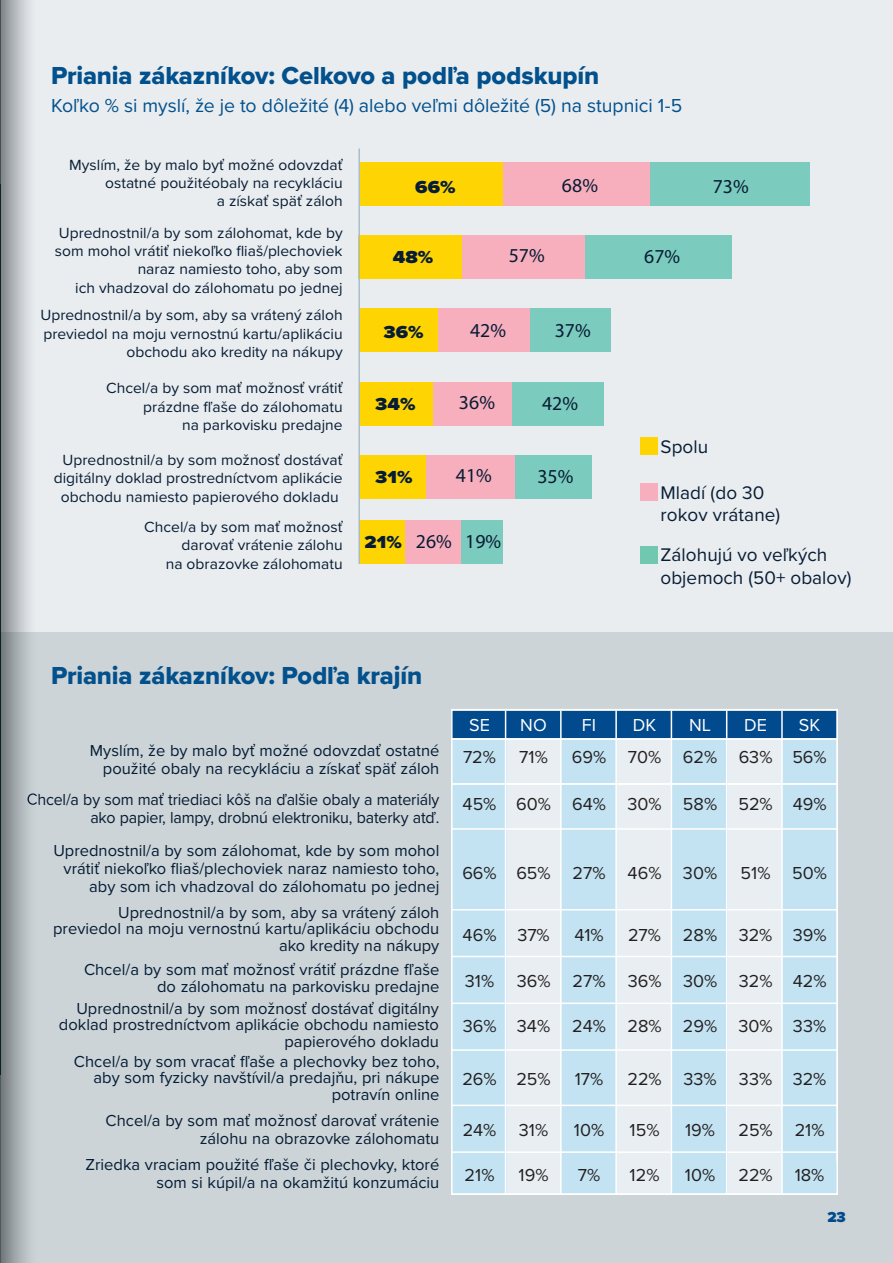
<style>
.page{position:relative;width:893px;height:1263px;background:#fff}
.page>*{position:absolute;margin:0;border:0;box-sizing:border-box;transform-origin:0 0}
.t1{font:25.5px "Proxima Nova Extrabld";letter-spacing:-.005em;color:#02508c}
.t2{font:19.8px "Calibri";letter-spacing:.005em;color:#081d34}
.t3{font:19.5px "Proxima Nova";letter-spacing:-.005em;color:#02508c}
.t4{font:18.9px/22.6px "Proxima Nova";letter-spacing:.005em;color:#081d34}
.t5{font:18px "Proxima Nova";color:#231f20}
.t6{font:900 18px "Proxima Nova";letter-spacing:.005em;color:#081d34;scale:1.1 1}
.t7{font:18px "Proxima Nova";color:#fff}
.t8{font:16.5px/18px "Proxima Nova";color:#041c36;text-align:right}
.t9{font:16.5px/16.5px "Proxima Nova";color:#081c34;text-align:right}
.t10{font:15.3px/18.3px "Proxima Nova";color:#081d34;text-align:right}
.t11{font:900 15px "Proxima Nova";color:#004a8d}
.s1{font-family:"Proxima Nova";font-weight:900;font-size:18px}
</style>
<div class="page">
<div style="left:0;top:631px;width:893px;height:632px;background:#ccd4d7"></div>
<div style="left:451px;top:739px;width:387px;height:455px;background:#e8eef1"></div>
<div style="left:451px;top:738px;width:55px;height:456px;background:#c3e3f3"></div>
<div style="left:562px;top:738px;width:55px;height:456px;background:#c3e3f3"></div>
<div style="left:672px;top:738px;width:55px;height:455px;background:#c3e3f3"></div>
<div style="left:783px;top:738px;width:55px;height:457px;background:#c3e3f3"></div>
<div style="left:0;top:0;width:893px;height:631px;background:#e9edf0"></div>
<div style="left:641px;top:438px;width:17px;height:17px;background:#fed503"></div>
<div style="left:641px;top:484px;width:17px;height:17px;background:#f7aebd"></div>
<div style="left:641px;top:547px;width:17px;height:17px;background:#71c8b0"></div>
<div style="left:360px;top:162px;width:144px;height:44px;background:#fed503"></div>
<div style="left:503px;top:162px;width:149px;height:44px;background:#f7aebd"></div>
<div style="left:651px;top:162px;width:159px;height:44px;background:#7bcbbe"></div>
<div style="left:359px;top:236px;width:104px;height:43px;background:#fed503"></div>
<div style="left:462px;top:235px;width:125px;height:44px;background:#f7aebd"></div>
<div style="left:586px;top:236px;width:146px;height:43px;background:#7bcbbe"></div>
<div style="left:360px;top:309px;width:78px;height:43px;background:#fed503"></div>
<div style="left:439px;top:309px;width:91px;height:43px;background:#f7aebd"></div>
<div style="left:530px;top:309px;width:81px;height:43px;background:#7bcbbe"></div>
<div style="left:359px;top:382px;width:74px;height:43px;background:#fed503"></div>
<div style="left:433px;top:382px;width:79px;height:43px;background:#f7aebd"></div>
<div style="left:512px;top:382px;width:91px;height:43px;background:#7bcbbe"></div>
<div style="left:359px;top:455px;width:68px;height:43px;background:#fed503"></div>
<div style="left:426px;top:455px;width:90px;height:43px;background:#f7aebd"></div>
<div style="left:515px;top:455px;width:76px;height:43px;background:#7bcbbe"></div>
<div style="left:359px;top:520px;width:46px;height:44px;background:#fed503"></div>
<div style="left:406px;top:520px;width:56px;height:44px;background:#f7aebd"></div>
<div style="left:462px;top:520px;width:41px;height:44px;background:#7bcbbe"></div>
<hr style="left:359px;top:149px;width:1px;height:415px;background:#a2bac8">
<div style="left:451px;top:711px;width:387px;height:27px;background:#004a8d"></div>
<hr style="left:451px;top:828px;width:387px;height:2px;background:#fff">
<hr style="left:451px;top:909px;width:387px;height:1px;background:#fff">
<hr style="left:451px;top:956px;width:387px;height:1px;background:#fff">
<hr style="left:451px;top:1002px;width:387px;height:2px;background:#fff">
<hr style="left:451px;top:1049px;width:387px;height:2px;background:#fff">
<hr style="left:451px;top:1104px;width:387px;height:2px;background:#fff">
<hr style="left:451px;top:1151px;width:387px;height:2px;background:#fff">
<hr style="left:505px;top:711px;width:1px;height:484px;background:#fff">
<hr style="left:560px;top:711px;width:2px;height:483px;background:#fff">
<hr style="left:615px;top:711px;width:2px;height:483px;background:#fff">
<hr style="left:671px;top:711px;width:1px;height:483px;background:#fff">
<hr style="left:726px;top:711px;width:1px;height:483px;background:#fff">
<hr style="left:781px;top:711px;width:2px;height:483px;background:#fff">
<hr style="left:451px;top:738px;width:387px;height:2px;background:#fff">
<hr style="left:451px;top:783px;width:387px;height:2px;background:#fff">
<div style="left:451px;top:709px;width:387px;height:486px;border:2px solid #fff"></div>
<img style="left:0;top:0;width:38px;height:1263px">
<img style="left:28px;top:792px;width:10px;height:16px">
<img style="left:0;top:185px;width:1px;height:889px">
<h1 class="t1" style="left:51px;top:56px;width:550px">Priania zákazníkov: Celkovo a podľa podskupín</h1>
<p class="t3" style="left:51px;top:91px;width:633px">Koľko % si myslí, že je to dôležité (4) alebo veľmi dôležité (5) na stupnici 1-5</p>
<p class="t10" style="left:69px;top:155px;width:275px">Myslím, že by malo byť možné odovzdať ostatné použitéobaly na recykláciu<br>a získať späť záloh</p>
<p class="t10" style="left:55px;top:223px;width:289px">Uprednostnil/a by som zálohomat, kde by som mohol vrátiť niekoľko fliaš/plechoviek naraz namiesto toho, aby som<br>ich vhadzoval do zálohomatu po jednej</p>
<p class="t10" style="left:40px;top:305px;width:304px">Uprednostnil/a by som, aby sa vrátený záloh previedol na moju vernostnú kartu/aplikáciu obchodu ako kredity na nákupy</p>
<p class="t10" style="left:106px;top:378px;width:238px">Chcel/a by som mať možnosť vrátiť prázdne fľaše do zálohomatu<br>na parkovisku predajne</p>
<p class="t10" style="left:54px;top:450px;width:290px;text-align:center">Uprednostnil/a by som možnosť dostávať digitálny doklad prostredníctvom aplikácie obchodu namiesto papierového dokladu</p>
<p class="t10" style="left:144px;top:517px;width:200px">Chcel/a by som mať možnosť darovať vrátenie zálohu<br>na obrazovke zálohomatu</p>
<p class="t6" style="left:415px;top:174px;width:38px">66%</p>
<p class="t2" style="left:562px;top:173px;width:38px">68%</p>
<p class="t2" style="left:713px;top:174px;width:38px">73%</p>
<p class="t6" style="left:393px;top:244px;width:39px">48%</p>
<p class="t2" style="left:509px;top:244px;width:38px">57%</p>
<p class="t2" style="left:644px;top:244px;width:38px">67%</p>
<p class="t6" style="left:383px;top:318px;width:38px">36%</p>
<p class="t2" style="left:470px;top:318px;width:38px">42%</p>
<p class="t2" style="left:555px;top:318px;width:38px">37%</p>
<p class="t6" style="left:375px;top:390px;width:38px">34%</p>
<p class="t2" style="left:459px;top:390px;width:38px">36%</p>
<p class="t2" style="left:542px;top:391px;width:38px">42%</p>
<p class="t6" style="left:375px;top:463px;width:36px">31%</p>
<p class="t2" style="left:456px;top:463px;width:38px">41%</p>
<p class="t2" style="left:537px;top:464px;width:38px">35%</p>
<p class="t2" style="left:364px;top:529px;width:138px"><span class="s1">21%</span> 26% 19%</p>
<p class="t4" style="left:660px;top:434px;width:49px">Spolu</p>
<p class="t4" style="left:660px;top:480px;width:121px">Mladí (do 30 rokov vrátane)</p>
<p class="t4" style="left:660px;top:543px;width:193px">Zálohujú vo veľkých objemoch (50+ obalov)</p>
<h1 class="t1" style="left:51px;top:656px;width:373px">Priania zákazníkov: Podľa krajín</h1>
<p class="t8" style="left:90px;top:740px;width:351px">Myslím, že by malo byť možné odovzdať ostatné použité obaly na recykláciu a získať späť záloh</p>
<p class="t9" style="left:27px;top:789px;width:414px;line-height:18px">Chcel/a by som mať triediaci kôš na ďalšie obaly a materiály ako papier, lampy, drobnú elektroniku, baterky atď.</p>
<p class="t8" style="left:53px;top:841px;width:387px">Uprednostnil/a by som zálohomat, kde by som mohol vrátiť niekoľko fliaš/plechoviek naraz namiesto toho, aby som ich vhadzoval do zálohomatu po jednej</p>
<p class="t9" style="left:53px;top:903px;width:388px">Uprednostnil/a by som, aby sa vrátený záloh previedol na moju vernostnú kartu/aplikáciu obchodu ako kredity na nákupy</p>
<p class="t8" style="left:84px;top:961px;width:357px;line-height:16.5px">Chcel/a by som mať možnosť vrátiť prázdne fľaše do zálohomatu na parkovisku predajne</p>
<p class="t9" style="left:59px;top:999px;width:382px">Uprednostnil/a by som možnosť dostávať digitálny doklad prostredníctvom aplikácie obchodu namiesto papierového dokladu</p>
<p class="t8" style="left:74px;top:1052px;width:367px;line-height:16.5px">Chcel/a by som vracať fľaše a plechovky bez toho, aby som fyzicky navštívil/a predajňu, pri nákupe potravín online</p>
<p class="t9" style="left:106px;top:1110px;width:335px;line-height:18px">Chcel/a by som mať možnosť darovať vrátenie zálohu na obrazovke zálohomatu</p>
<p class="t8" style="left:85px;top:1155px;width:355px">Zriedka vraciam použité fľaše či plechovky, ktoré som si kúpil/a na okamžitú konzumáciu</p>
<p class="t7" style="left:469px;top:711px;width:22px">SE</p>
<p class="t7" style="left:520px;top:711px;width:28px">NO</p>
<p class="t7" style="left:582px;top:711px;width:16px">FI</p>
<p class="t7" style="left:633px;top:711px;width:25px">DK</p>
<p class="t7" style="left:689px;top:711px;width:23px">NL</p>
<p class="t7" style="left:744px;top:711px;width:24px">DE</p>
<p class="t7" style="left:799px;top:711px;width:23px">SK</p>
<p class="t5" style="left:463px;top:743px;width:35px">72%</p>
<p class="t5" style="left:519px;top:743px;width:30px">71%</p>
<p class="t5" style="left:572px;top:743px;width:256px">69% 70% 62% 63% 56%</p>
<p class="t5" style="left:463px;top:791px;width:365px">45% 60% 64% 30% 58% 52% 49%</p>
<p class="t5" style="left:462px;top:860px;width:256px">66% 65% 27% 46% 30%</p>
<p class="t5" style="left:741px;top:860px;width:88px">51% 50%</p>
<p class="t5" style="left:463px;top:921px;width:89px">46% 37%</p>
<p class="t5" style="left:574px;top:921px;width:31px">41%</p>
<p class="t5" style="left:628px;top:921px;width:200px">27% 28% 32% 39%</p>
<p class="t5" style="left:465px;top:968px;width:363px">31% 36% 27% 36% 30% 32% 42%</p>
<p class="t5" style="left:463px;top:1013px;width:365px">36% 34% 24% 28% 29% 30% 33%</p>
<p class="t5" style="left:462px;top:1065px;width:90px">26% 25%</p>
<p class="t5" style="left:575px;top:1065px;width:30px">17%</p>
<p class="t5" style="left:627px;top:1065px;width:201px">22% 33% 33% 32%</p>
<p class="t5" style="left:463px;top:1116px;width:87px">24% 31%</p>
<p class="t5" style="left:574px;top:1116px;width:32px">10%</p>
<p class="t5" style="left:630px;top:1116px;width:31px">15%</p>
<p class="t5" style="left:685px;top:1116px;width:31px">19%</p>
<p class="t5" style="left:738px;top:1116px;width:88px">25% 21%</p>
<p class="t5" style="left:465px;top:1161px;width:31px">21%</p>
<p class="t5" style="left:519px;top:1161px;width:31px">19%</p>
<p class="t5" style="left:578px;top:1161px;width:24px">7%</p>
<p class="t5" style="left:630px;top:1161px;width:31px">12%</p>
<p class="t5" style="left:685px;top:1161px;width:32px">10%</p>
<p class="t5" style="left:738px;top:1161px;width:88px">22% 18%</p>
<p class="t11" style="left:827px;top:1205px;width:20px">23</p>
</div>
